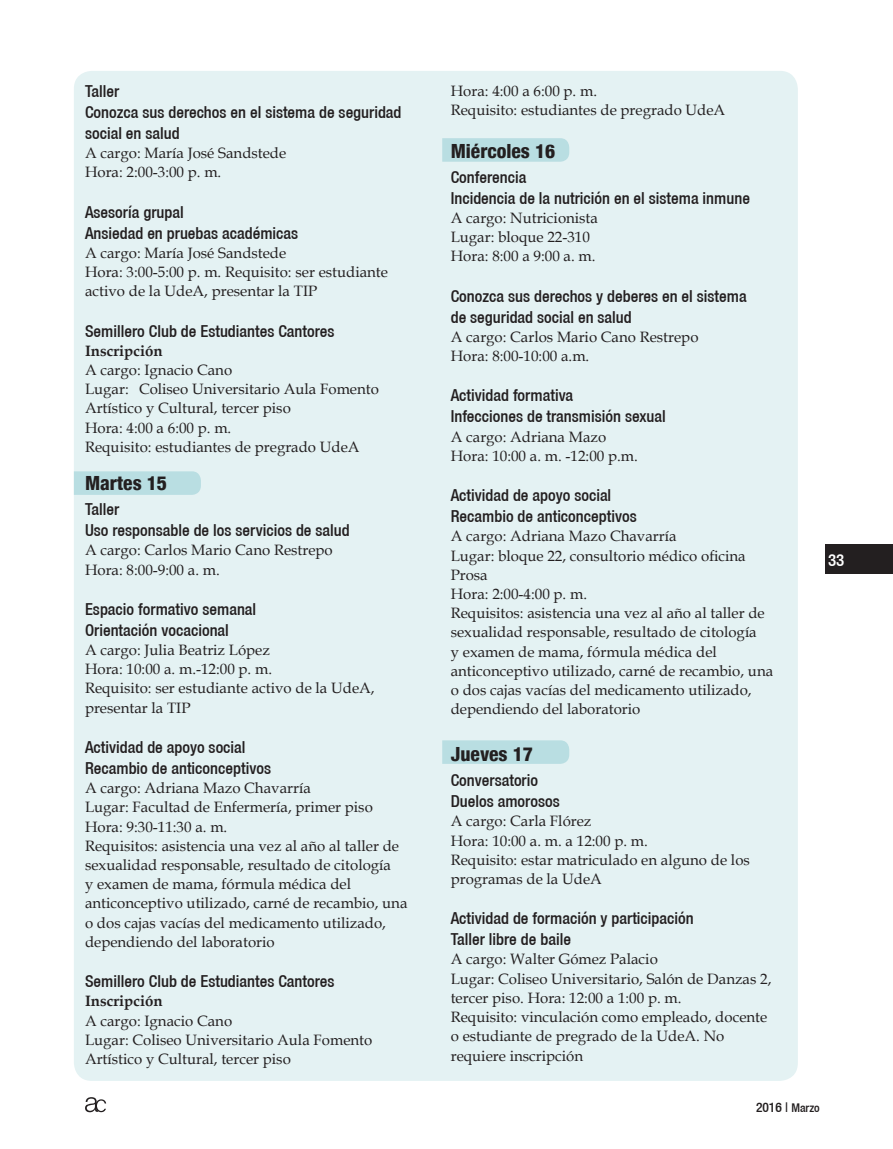
<style>
.page{position:relative;width:893px;height:1149px;background:#fff}
.page>*{position:absolute;margin:0;border:0;box-sizing:border-box;transform-origin:0 0}
.t1{font:800 condensed 19.5px "Helvetica 87";color:#231f20}
.t2{font:500 condensed 16.95px "Helvetica 67";color:#fff}
.t3{font:500 condensed 16.5px/21px "Helvetica 67";color:#231f20}
.t4{font:15px/19.2px "Book Antiqua";color:#231f20}
.t5{font:700 15px "Book Antiqua";color:#231f20}
.t6{font:500 condensed 13.5px "Helvetica 67";color:#231f20}
.s1{font-size:12px}
</style>
<div class="page">
<div style="left:825px;top:544px;width:68px;height:29px;background:#231f20"></div>
<svg style="left:85px;top:1097px;width:21px;height:14px"></svg>
<div style="left:74px;top:71px;width:724px;height:1009px;background:#e4f2f3;border-radius:18px"></div>
<div style="left:74px;top:471px;width:127px;height:23px;background:#b9dee2"></div>
<div style="left:442px;top:138px;width:127px;height:24px;background:#b9dee2"></div>
<div style="left:442px;top:740px;width:127px;height:23px;background:#b9dee2"></div>
<p class="t3" style="left:85px;top:80px;width:318px">Taller<br>Conozca sus derechos en el sistema de seguridad social en salud</p>
<p class="t4" style="left:85px;top:143px;width:203px">A cargo: María José Sandstede<br>Hora: 2:00-3:00 p. m.</p>
<p class="t3" style="left:85px;top:201px;width:215px">Asesoría grupal<br>Ansiedad en pruebas académicas</p>
<p class="t4" style="left:85px;top:243px;width:304px">A cargo: María José Sandstede<br>Hora: 3:00-5:00 p. m. Requisito: ser estudiante activo de la UdeA, presentar la TIP</p>
<p class="t3" style="left:85px;top:320px;width:251px">Semillero Club de Estudiantes Cantores</p>
<p class="t5" style="left:85px;top:340px;width:79px">Inscripción</p>
<p class="t4" style="left:85px;top:360px;width:295px">A cargo: Ignacio Cano<br>Lugar: Coliseo Universitario Aula Fomento<br>Artístico y Cultural, tercer piso<br>Hora: 4:00 a 6:00 p. m.<br>Requisito: estudiantes de pregrado UdeA</p>
<h1 class="t1" style="left:85px;top:470px;width:84px">Martes 15</h1>
<p class="t3" style="left:85px;top:498px;width:266px">Taller<br>Uso responsable de los servicios de salud</p>
<p class="t4" style="left:85px;top:540px;width:249px">A cargo: Carlos Mario Cano Restrepo<br>Hora: 8:00-9:00 a. m.</p>
<p class="t3" style="left:85px;top:598px;width:173px">Espacio formativo semanal<br>Orientación vocacional</p>
<p class="t4" style="left:85px;top:639px;width:291px">A cargo: Julia Beatriz López<br>Hora: 10:00 a. m.-12:00 p. m.<br>Requisito: ser estudiante activo de la UdeA, presentar la TIP</p>
<p class="t3" style="left:85px;top:736px;width:187px">Actividad de apoyo social<br>Recambio de anticonceptivos</p>
<p class="t4" style="left:85px;top:777px;width:324px">A cargo: Adriana Mazo Chavarría<br>Lugar: Facultad de Enfermería, primer piso Hora: 9:30-11:30 a. m.<br>Requisitos: asistencia una vez al año al taller de sexualidad responsable, resultado de citología<br>y examen de mama, fórmula médica del anticonceptivo utilizado, carné de recambio, una o dos cajas vacías del medicamento utilizado, dependiendo del laboratorio</p>
<p class="t3" style="left:85px;top:970px;width:251px">Semillero Club de Estudiantes Cantores</p>
<p class="t5" style="left:85px;top:990px;width:79px">Inscripción</p>
<p class="t4" style="left:85px;top:1010px;width:289px">A cargo: Ignacio Cano<br>Lugar: Coliseo Universitario Aula Fomento<br>Artístico y Cultural, tercer piso</p>
<p class="t4" style="left:451px;top:81px;width:276px">Hora: 4:00 a 6:00 p. m.<br>Requisito: estudiantes de pregrado UdeA</p>
<h1 class="t1" style="left:451px;top:138px;width:106px">Miércoles 16</h1>
<p class="t3" style="left:451px;top:166px;width:301px">Conferencia<br>Incidencia de la nutrición en el sistema inmune</p>
<p class="t4" style="left:451px;top:208px;width:149px">A cargo: Nutricionista<br>Lugar: bloque 22-310<br>Hora: 8:00 a 9:00 a. m.</p>
<p class="t3" style="left:451px;top:285px;width:297px">Conozca sus derechos y deberes en el sistema de seguridad social en salud</p>
<p class="t4" style="left:451px;top:327px;width:249px">A cargo: Carlos Mario Cano Restrepo<br>Hora: 8:00-10:00 a.m.</p>
<p class="t3" style="left:451px;top:384px;width:217px">Actividad formativa<br>Infecciones de transmisión sexual</p>
<p class="t4" style="left:451px;top:426px;width:189px">A cargo: Adriana Mazo<br>Hora: 10:00 a. m. -12:00 p.m.</p>
<p class="t3" style="left:451px;top:484px;width:187px">Actividad de apoyo social<br>Recambio de anticonceptivos</p>
<p class="t4" style="left:451px;top:526px;width:324px">A cargo: Adriana Mazo Chavarría<br>Lugar: bloque 22, consultorio médico oficina Prosa<br>Hora: 2:00-4:00 p. m.<br>Requisitos: asistencia una vez al año al taller de sexualidad responsable, resultado de citología<br>y examen de mama, fórmula médica del anticonceptivo utilizado, carné de recambio, una o dos cajas vacías del medicamento utilizado, dependiendo del laboratorio</p>
<h1 class="t1" style="left:451px;top:741px;width:84px">Jueves 17</h1>
<p class="t3" style="left:451px;top:769px;width:111px">Conversatorio<br>Duelos amorosos</p>
<p class="t4" style="left:451px;top:811px;width:301px">A cargo: Carla Flórez<br>Hora: 10:00 a. m. a 12:00 p. m.<br>Requisito: estar matriculado en alguno de los programas de la UdeA</p>
<p class="t3" style="left:451px;top:907px;width:244px">Actividad de formación y participación<br>Taller libre de baile</p>
<p class="t4" style="left:451px;top:949px;width:322px">A cargo: Walter Gómez Palacio<br>Lugar: Coliseo Universitario, Salón de Danzas 2, tercer piso. Hora: 12:00 a 1:00 p. m.<br>Requisito: vinculación como empleado, docente o estudiante de pregrado de la UdeA. No requiere inscripción</p>
<p class="t2" style="left:828px;top:549px;width:18px">33</p>
<p class="t6" style="left:756px;top:1098px;width:65px">2016 | <span class="s1">Marzo</span></p>
</div>
